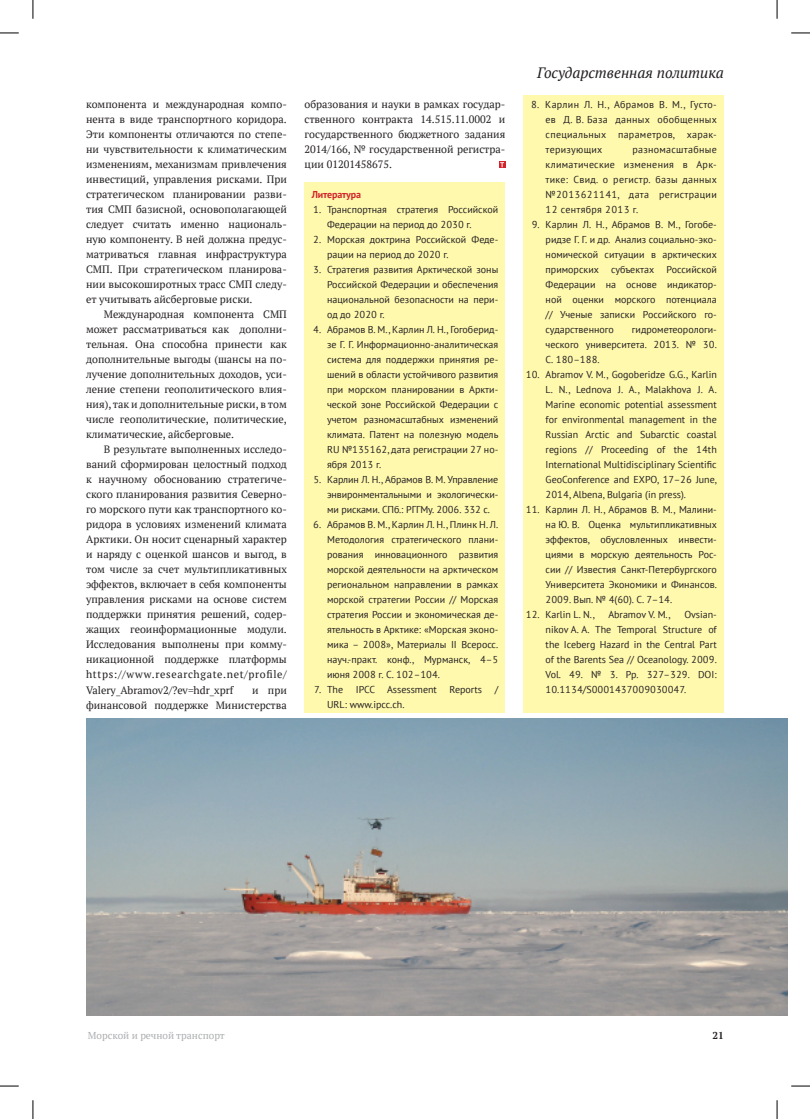
<style>
.page{position:relative;width:810px;height:1119px;background:#fff}
.page>*{position:absolute;margin:0;border:0;box-sizing:border-box;transform-origin:0 0}
.t1{font:italic 15px "PT Serif";color:#231f20}
.t2{font:10.62px/15px "PT Serif";color:#231f20;text-align:justify}
.t3{font:10px/15px "PT Sans";color:#231f20;text-align:justify}
.t4{font:10px "PT Serif";color:#acaeb0}
.t5{font:700 10px "PT Sans";letter-spacing:-.01em;color:#d2232a}
.t6{font:700 10px "PT Serif";color:#231f20}
</style>
<div class="page">
<div style="left:305px;top:182px;width:200px;height:530px;background:#fff9ae"></div>
<div style="left:523px;top:95px;width:201px;height:617px;background:#fff9ae"></div>
<img style="left:86px;top:718px;width:702px;height:296px">
<div style="left:499px;top:161px;width:6px;height:7px;background:#d2232a"></div>
<svg style="left:500px;top:162px;width:4px;height:5px"></svg>
<svg style="left:0;top:32px;width:19px;height:2px"></svg>
<svg style="left:791px;top:32px;width:19px;height:2px"></svg>
<svg style="left:0;top:1085px;width:19px;height:1px"></svg>
<svg style="left:791px;top:1085px;width:19px;height:1px"></svg>
<svg style="left:32px;top:0;width:2px;height:19px"></svg>
<svg style="left:32px;top:1100px;width:2px;height:18px"></svg>
<svg style="left:776px;top:0;width:2px;height:19px"></svg>
<svg style="left:776px;top:1100px;width:2px;height:18px"></svg>
<p class="t2" style="left:86px;top:97px;width:202px">компонента и международная компо&shy;нента в виде транспортного коридора.<br>Эти компоненты отличаются по степе&shy;ни чувствительности к климатическим изменениям, механизмам привлечения инвестиций, управления рисками. При стратегическом планировании разви&shy;тия СМП базисной, основополагающей следует считать именно националь&shy;ную компоненту. В ней должна предус&shy;матриваться главная инфраструктура СМП. При стратегическом планирова&shy;нии высокоширотных трасс СМП следу&shy;ет учитывать айсберговые риски.</p>
<p class="t2" style="left:86px;top:307px;width:202px;text-indent:18px">Международная компонента СМП может рассматриваться как дополни&shy;тельная. Она способна принести как дополнительные выгоды (шансы на по&shy;лучение дополнительных доходов, уси&shy;ление степени геополитического влия&shy;ния), так и дополнительные риски, в том числе геополитические, политические, климатические, айсберговые.</p>
<p class="t2" style="left:86px;top:442px;width:202px;text-indent:18px">В результате выполненных исследо&shy;ваний сформирован целостный подход к научному обоснованию стратегиче&shy;ского планирования развития Северно&shy;го морского пути как транспортного ко&shy;ридора в условиях изменений климата Арктики. Он носит сценарный характер и наряду с оценкой шансов и выгод, в том числе за счет мультипликативных эффектов, включает в себя компоненты управления рисками на основе систем поддержки принятия решений, содер&shy;жащих геоинформационные модули.<br>Исследования выполнены при комму&shy;никационной поддержке платформы https://www.researchgate.net/profile/ Valery_Abramov2/?ev=hdr_xprf</p>
<p class="t2" style="left:86px;top:682px;width:202px;text-align:right">и при<br>финансовой поддержке Министерства</p>
<p class="t2" style="left:305px;top:97px;width:202px">образования и науки в рамках государ&shy;ственного контракта 14.515.11.0002 и государственного бюджетного задания 2014/166, № государственной регистра&shy;ции 01201458675.</p>
<p class="t5" style="left:312px;top:188px;width:51px">Литература</p>
<p class="t3" style="left:327px;top:202px;width:173px;text-indent:-14px">1. Транспортная стратегия Российской<br>Федерации на период до 2030 г.</p>
<p class="t3" style="left:327px;top:232px;width:173px;text-indent:-14px">2. Морская доктрина Российской Феде&shy;рации на период до 2020 г.</p>
<p class="t3" style="left:327px;top:262px;width:173px;text-indent:-14px">3. Стратегия развития Арктической зоны Российской Федерации и обеспечения национальной безопасности на пери&shy;од до 2020 г.</p>
<p class="t3" style="left:327px;top:322px;width:173px;text-indent:-14px">4. Абрамов В. М., Карлин Л. Н., Гогоберид&shy;зе Г. Г. Информационно-аналитическая система для поддержки принятия ре&shy;шений в области устойчивого развития при морском планировании в Аркти&shy;ческой зоне Российской Федерации с учетом разномасштабных изменений климата. Патент на полезную модель RU №135162, дата регистрации 27 но&shy;ября 2013 г.</p>
<p class="t3" style="left:327px;top:472px;width:173px;text-indent:-14px">5. Карлин Л. Н., Абрамов В. М. Управление энвиронментальными и экологически&shy;ми рисками. СПб.: РГГМу. 2006. 332 с.</p>
<p class="t3" style="left:327px;top:517px;width:173px;text-indent:-14px">6. Абрамов В. М., Карлин Л. Н., Плинк Н. Л.<br>Методология стратегического плани&shy;рования инновационного развития морской деятельности на арктическом региональном направлении в рамках морской стратегии России // Морская стратегия России и экономическая де&shy;ятельность в Арктике: «Морская эконо&shy;мика – 2008», Материалы II Всеросс. науч.-практ. конф., Мурманск, 4–5 июня 2008 г. С. 102–104.</p>
<p class="t3" style="left:314px;top:682px;width:30px">7. The</p>
<p class="t3" style="left:356px;top:682px;width:83px">IPCC Assessment</p>
<p class="t3" style="left:450px;top:682px;width:34px">Reports</p>
<p class="t3" style="left:495px;top:682px;width:5px">/</p>
<p class="t3" style="left:327px;top:697px;width:79px">URL: www.ipcc.ch.</p>
<h1 class="t1" style="left:537px;top:63px;width:188px">Государственная политика</h1>
<p class="t3" style="left:546px;top:97px;width:173px;text-indent:-15px">8. Карлин Л. Н., Абрамов В. М., Густо&shy;ев Д. В. База данных обобщенных специальных параметров, харак&shy;теризующих</p>
<p class="t3" style="left:546px;top:142px;width:173px;text-indent:87px">разномасштабные климатические изменения в Арк&shy;тике: Свид. о регистр. базы данных №2013621141, дата регистрации 12 сентября 2013 г.</p>
<p class="t3" style="left:546px;top:217px;width:173px;text-indent:-14px">9. Карлин Л. Н., Абрамов В. М., Гогобе&shy;ридзе Г. Г. и др. Анализ социально-эко&shy;номической ситуации в арктических приморских субъектах Российской Федерации на основе индикатор&shy;ной оценки морского потенциала // Ученые записки Российского го&shy;сударственного</p>
<p class="t3" style="left:546px;top:322px;width:173px;text-indent:86px">гидрометеорологи&shy;ческого университета. 2013. № 30.<br>С. 180–188.</p>
<p class="t3" style="left:546px;top:367px;width:173px;text-indent:-20px">10. Abramov V. M., Gogoberidze G.G., Karlin L. N., Lednova J. A., Malakhova J. A.<br>Marine economic potential assessment for environmental management in the Russian Arctic and Subarctic coastal regions // Proceeding of the 14th International Multidisciplinary Scientific GeoConference and EXPO, 17–26 June, 2014, Albena, Bulgaria (in press).</p>
<p class="t3" style="left:546px;top:502px;width:173px;text-indent:-20px">11. Карлин Л. Н., Абрамов В. М., Малини&shy;на Ю. В. Оценка мультипликативных эффектов, обусловленных инвести&shy;циями в морскую деятельность Рос&shy;сии // Известия Санкт-Петербургского Университета Экономики и Финансов.<br>2009. Вып. № 4(60). С. 7–14.</p>
<p class="t3" style="left:526px;top:607px;width:70px">12. Karlin L. N.,</p>
<p class="t3" style="left:608px;top:607px;width:64px">Abramov V. M.,</p>
<p class="t3" style="left:546px;top:607px;width:173px;text-indent:139px">Ovsian&shy;nikov A. A. The Temporal Structure of the Iceberg Hazard in the Central Part of the Barents Sea // Oceanology. 2009.<br>Vol. 49. № 3. Pp. 327–329. DOI:<br>10.1134/S0001437009030047.</p>
<p class="t4" style="left:88px;top:1028px;width:138px">Морской и речной транспорт</p>
<p class="t6" style="left:713px;top:1028px;width:13px">21</p>
</div>
